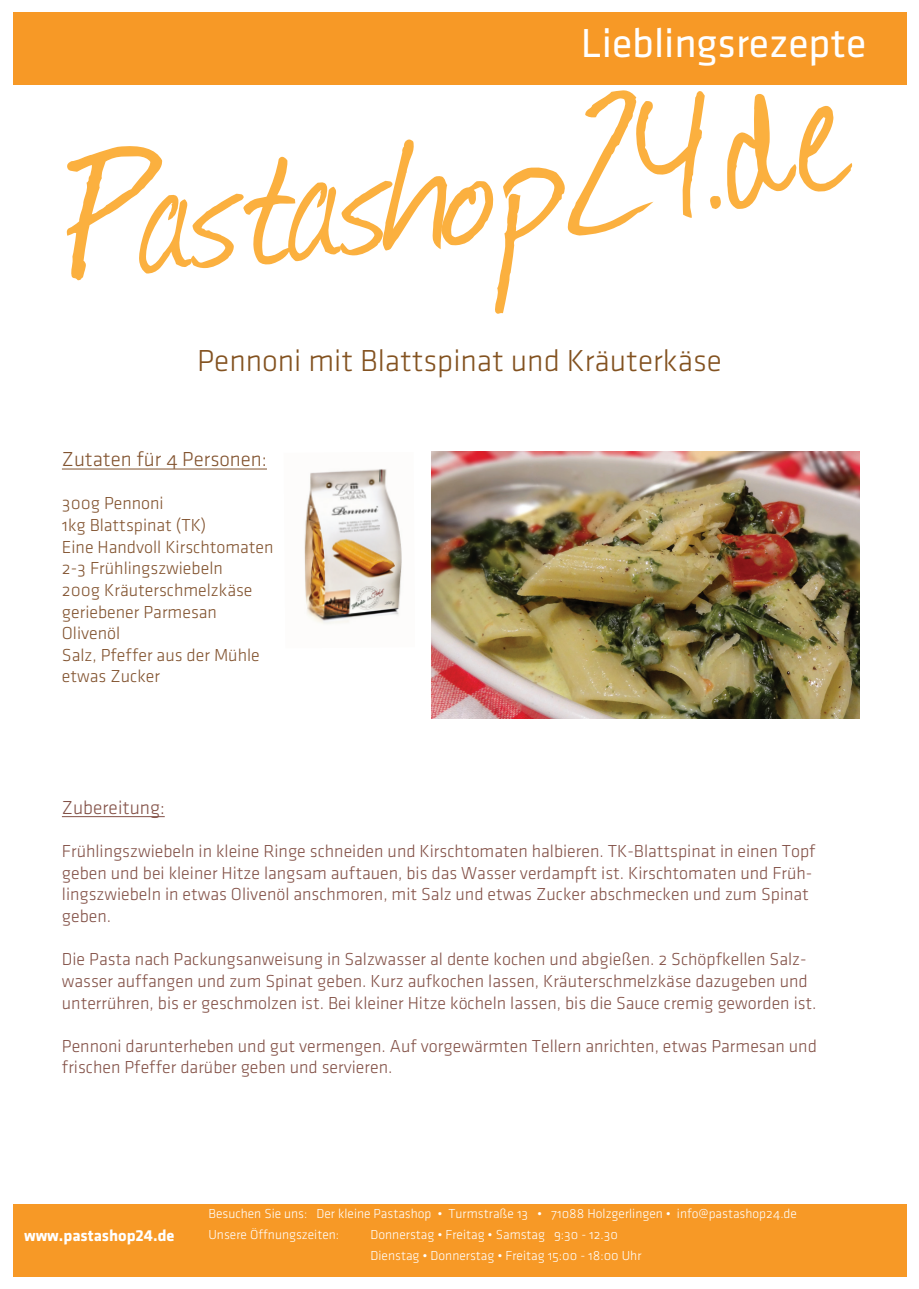
<style>
.page{position:relative;width:919px;height:1289px;background:#fff}
.page>*{position:absolute;margin:0;border:0;box-sizing:border-box;transform-origin:0 0}
.t1{font:42px "Klavika Regular OSF";color:#fff}
.t2{font:31.5px "Klavika Light OSF";color:#835220}
.t3{font:21px "Klavika Light OSF";color:#82532f}
.t4{font:19.5px "Klavika Light OSF";color:#835147}
.t5{font:18px/21.6px "Klavika Light OSF";color:#835147}
.t6{font:18px "Klavika Light OSF";color:#82532f}
.t7{font:700 16.5px "Klavika";color:#fff}
.t8{font:13.5px "Klavika Light OSF";color:#fff}
</style>
<div class="page">
<svg style="left:67px;top:90px;width:654px;height:224px"></svg>
<svg style="left:727px;top:94px;width:125px;height:115px"></svg>
<div style="left:13px;top:13px;width:893px;height:72px;background:#f79926"></div>
<div style="left:13px;top:1203px;width:893px;height:73px;background:#f79926"></div>
<hr style="left:62px;top:469px;width:205px;height:1px;background:#82532f">
<hr style="left:62px;top:816px;width:103px;height:1px;background:#835147">
<img style="left:431px;top:451px;width:428px;height:268px">
<img style="left:304px;top:469px;width:98px;height:155px">
<p class="t1" style="left:580px;top:21px;width:287px">Lieblingsrezepte</p>
<p class="t2" style="left:197px;top:344px;width:526px">Pennoni mit Blattspinat und Kräuterkäse</p>
<p class="t3" style="left:62px;top:448px;width:206px">Zutaten für 4 Personen:</p>
<p class="t6" style="left:62px;top:494px;width:103px">300g Pennoni</p>
<p class="t6" style="left:62px;top:515px;width:146px">1kg Blattspinat (TK)</p>
<p class="t6" style="left:62px;top:537px;width:213px">Eine Handvoll Kirschtomaten</p>
<p class="t6" style="left:62px;top:559px;width:162px">2-3 Frühlingszwiebeln</p>
<p class="t6" style="left:62px;top:580px;width:192px">200g Kräuterschmelzkäse</p>
<p class="t6" style="left:62px;top:602px;width:156px">geriebener Parmesan</p>
<p class="t6" style="left:62px;top:623px;width:60px">Olivenöl</p>
<p class="t6" style="left:62px;top:645px;width:199px">Salz, Pfeffer aus der Mühle</p>
<p class="t6" style="left:62px;top:667px;width:100px">etwas Zucker</p>
<p class="t4" style="left:62px;top:797px;width:104px">Zubereitung:</p>
<p class="t5" style="left:62px;top:840px;width:755px">Frühlingszwiebeln in kleine Ringe schneiden und Kirschtomaten halbieren. TK-Blattspinat in einen Topf geben und bei kleiner Hitze langsam auftauen, bis das Wasser verdampft ist. Kirschtomaten und Früh&shy;lingszwiebeln in etwas Olivenöl anschmoren, mit Salz und etwas Zucker abschmecken und zum Spinat geben.</p>
<p class="t5" style="left:62px;top:948px;width:756px">Die Pasta nach Packungsanweisung in Salzwasser al dente kochen und abgießen. 2 Schöpfkellen Salz&shy;wasser auffangen und zum Spinat geben. Kurz aufkochen lassen, Kräuterschmelzkäse dazugeben und unterrühren, bis er geschmolzen ist. Bei kleiner Hitze köcheln lassen, bis die Sauce cremig geworden ist.</p>
<p class="t5" style="left:62px;top:1035px;width:756px">Pennoni darunterheben und gut vermengen. Auf vorgewärmten Tellern anrichten, etwas Parmesan und frischen Pfeffer darüber geben und servieren.</p>
<p class="t7" style="left:24px;top:1226px;width:152px">www.pastashop24.de</p>
<p class="t8" style="left:208px;top:1205px;width:590px">Besuchen Sie uns: Der kleine Pastashop • Turmstraße 13 • 71088 Holzgerlingen • info@pastashop24.de</p>
<p class="t8" style="left:208px;top:1226px;width:132px">Unsere Öffnungszeiten:</p>
<p class="t8" style="left:370px;top:1226px;width:249px">Donnerstag • Freitag • Samstag 9:30 - 12.30</p>
<p class="t8" style="left:370px;top:1247px;width:272px">Dienstag • Donnerstag • Freitag 15:00 - 18:00 Uhr</p>
</div>
